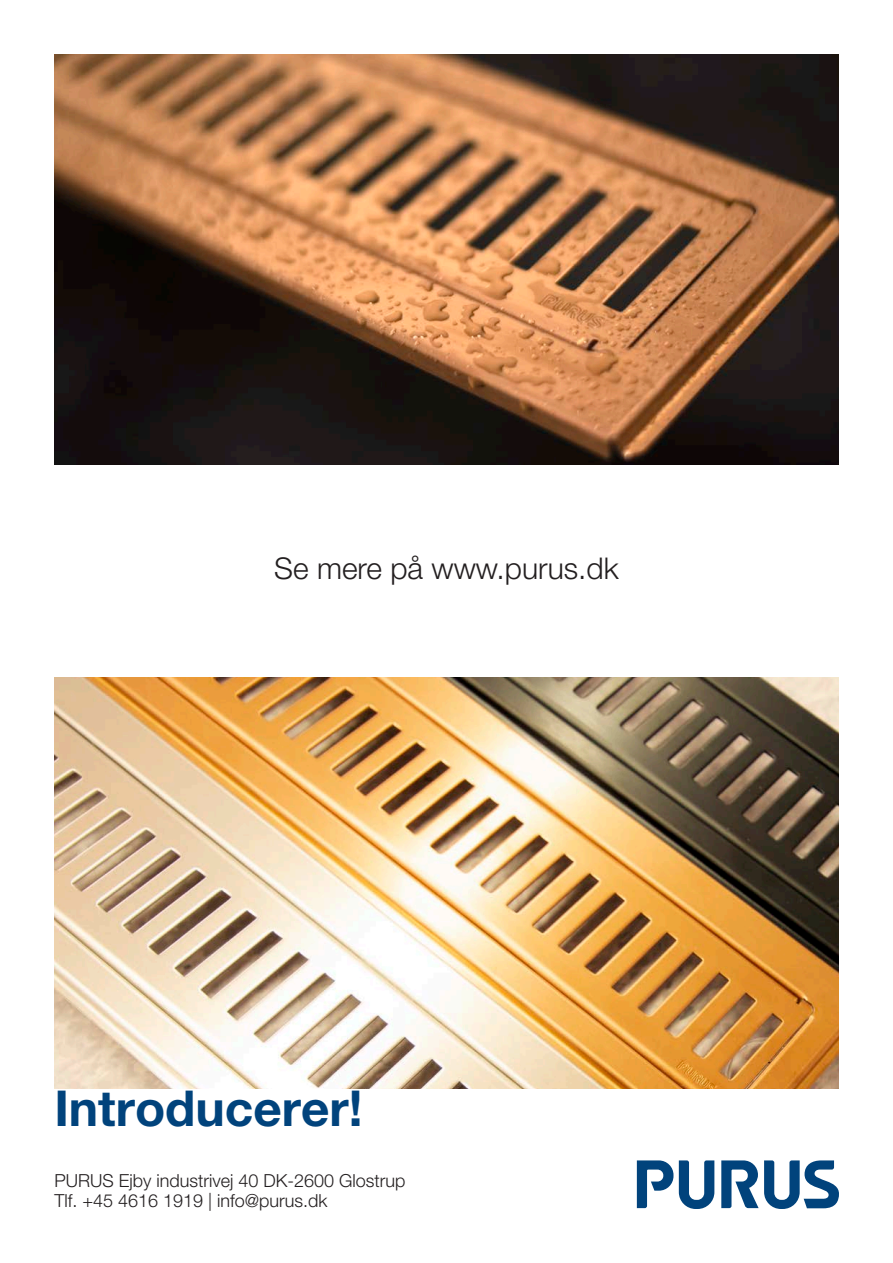
<style>
.page{position:relative;width:893px;height:1263px;background:#fff}
.page>*{position:absolute;margin:0;border:0;box-sizing:border-box;transform-origin:0 0}
.t1{font:700 49.5px "Helvetica Neue LT Std";color:#01437c}
.t2{font:300 30px "Helvetica Neue LT Std";color:#231f20}
.t3{font:300 18px/20.2px "Helvetica Neue LT Std";color:#231f20}
</style>
<div class="page">
<img style="left:54px;top:54px;width:785px;height:411px">
<svg style="left:637px;top:1160px;width:202px;height:49px"></svg>
<img style="left:54px;top:677px;width:785px;height:411px">
<p class="t2" style="left:274px;top:550px;width:346px">Se mere på www.purus.dk</p>
<p class="t1" style="left:54px;top:1078px;width:310px">Introducerer!</p>
<p class="t3" style="left:54px;top:1170px;width:353px">PURUS Ejby industrivej 40 DK-2600 Glostrup<br>Tlf. +45 4616 1919 | info@purus.dk</p>
</div>
